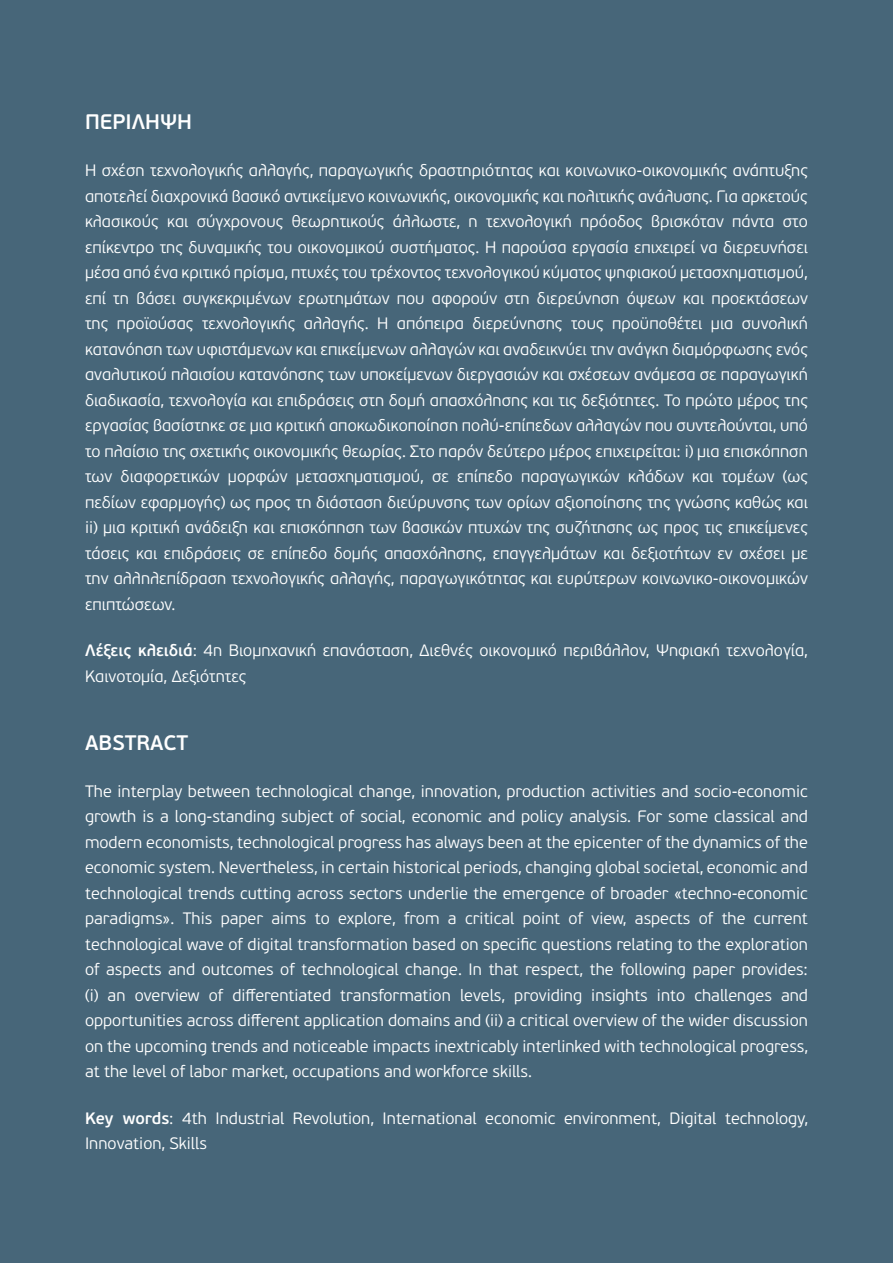
<style>
.page{position:relative;width:893px;height:1263px;background:#476679}
.page>*{position:absolute;margin:0;border:0;box-sizing:border-box;transform-origin:0 0}
.Titloi_1{font:600 21px "PF Beau Sans Pro";color:#fff}
.Titloi_1-2{font:300 16.5px/25.5px "PF Beau Sans Pro";color:#fff;text-align:justify}
.τιτλοι1α{font:300 16.5px/25.5px "PF Beau Sans Pro";color:#fff;text-align:justify}
.s1{font-weight:600}
</style>
<div class="page">
<p class="Titloi_1-2" style="left:85px;top:158px;width:724px">Η σχέση τεχνολογικής αλλαγής, παραγωγικής δραστηριότητας και κοινωνικο-οικονομικής ανάπτυξης αποτελεί διαχρονικά βασικό αντικείμενο κοινωνικής, οικονομικής και πολιτικής ανάλυσης. Για αρκετούς κλασικούς και σύγχρονους θεωρητικούς άλλωστε, η τεχνολογική πρόοδος βρισκόταν πάντα στο επίκεντρο της δυναμικής του οικονομικού συστήματος. Η παρούσα εργασία επιχειρεί να διερευνήσει μέσα από ένα κριτικό πρίσμα, πτυχές του τρέχοντος τεχνολογικού κύματος ψηφιακού μετασχηματισμού, επί τη βάσει συγκεκριμένων ερωτημάτων που αφορούν στη διερεύνηση όψεων και προεκτάσεων της προϊούσας τεχνολογικής αλλαγής. Η απόπειρα διερεύνησης τους προϋποθέτει μια συνολική κατανόηση των υφιστάμενων και επικείμενων αλλαγών και αναδεικνύει την ανάγκη διαμόρφωσης ενός αναλυτικού πλαισίου κατανόησης των υποκείμενων διεργασιών και σχέσεων ανάμεσα σε παραγωγική διαδικασία, τεχνολογία και επιδράσεις στη δομή απασχόλησης και τις δεξιότητες. Το πρώτο μέρος της εργασίας βασίστηκε σε μια κριτική αποκωδικοποίηση πολύ-επίπεδων αλλαγών που συντελούνται, υπό το πλαίσιο της σχετικής οικονομικής θεωρίας. Στo παρόν δεύτερο μέρος επιχειρείται: i) μια επισκόπηση των διαφορετικών μορφών μετασχηματισμού, σε επίπεδο παραγωγικών κλάδων και τομέων (ως πεδίων εφαρμογής) ως προς τη διάσταση διεύρυνσης των ορίων αξιοποίησης της γνώσης καθώς και ii) μια κριτική ανάδειξη και επισκόπηση των βασικών πτυχών της συζήτησης ως προς τις επικείμενες τάσεις και επιδράσεις σε επίπεδο δομής απασχόλησης, επαγγελμάτων και δεξιοτήτων εν σχέσει με την αλληλεπίδραση τεχνολογικής αλλαγής, παραγωγικότητας και ευρύτερων κοινωνικο-οικονομικών επιπτώσεων.</p>
<p class="Titloi_1-2" style="left:85px;top:638px;width:724px"><span class="s1">Λέξεις κλειδιά</span>: 4η Βιομηχανική επανάσταση, Διεθνές οικονομικό περιβάλλον, Ψηφιακή τεχνολογία,<br>Καινοτομία, Δεξιότητες</p>
<p class="Titloi_1" style="left:85px;top:730px;width:105px">ABSTRACT</p>
<p class="τιτλοι1α" style="left:85px;top:778px;width:724px">The interplay between technological change, innovation, production activities and socio-economic growth is a long-standing subject of social, economic and policy analysis. For some classical and modern economists, technological progress has always been at the epicenter of the dynamics of the economic system. Nevertheless, in certain historical periods, changing global societal, economic and technological trends cutting across sectors underlie the emergence of broader «techno-economic paradigms». This paper aims to explore, from a critical point of view, aspects of the current technological wave of digital transformation based on specific questions relating to the exploration of aspects and outcomes of technological change. In that respect, the following paper provides: (i) an overview of differentiated transformation levels, providing insights into challenges and opportunities across different application domains and (ii) a critical overview of the wider discussion on the upcoming trends and noticeable impacts inextricably interlinked with technological progress, at the level of labor market, occupations and workforce skills.</p>
<p class="τιτλοι1α" style="left:85px;top:1106px;width:724px"><span class="s1">Key words</span>: 4th Industrial Revolution, International economic environment, Digital technology,<br>Innovation, Skills</p>
</div>
